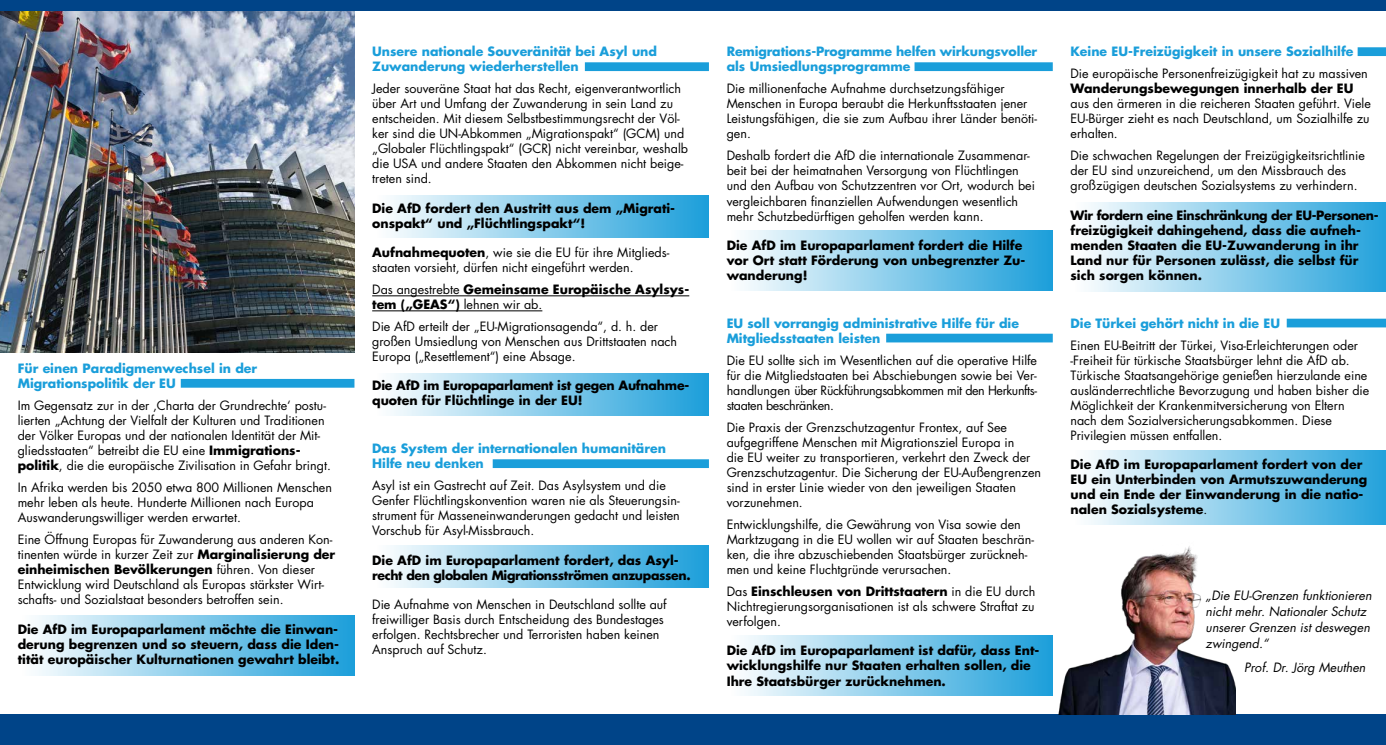
<style>
.page{position:relative;width:1386px;height:745px;background:#fff}
.page>*{position:absolute;margin:0;border:0;box-sizing:border-box;transform-origin:0 0}
.t1{font:12.5px/15px "Futura";color:#000}
.t2{font:700 12.5px/15px "Futura";color:#000}
.t3{font:700 12.5px/15px "Futura";color:#1a9eda}
.t4{font:italic 12.5px/16.2px "Futura";color:#000}
.t5{font:700 12.5px/15px "Futura";letter-spacing:-.03em;color:#000}
.t6{font:700 12.5px/15px "Futura";letter-spacing:-.02em;color:#000}
.s1{font-weight:700}
.s2{font-weight:400}
</style>
<div class="page">
<img style="left:0;top:11px;width:354px;height:341px">
<div style="left:0;top:714px;width:1385px;height:30px;background:#048"></div>
<div style="left:0;top:0;width:1385px;height:11px;background:#048"></div>
<div style="left:726px;top:634px;width:326px;height:60px;background:linear-gradient(to right,#fff,#1d9fda)"></div>
<div style="left:372px;top:195px;width:337px;height:42px;background:linear-gradient(to right,#fff,#1b9eda)"></div>
<div style="left:372px;top:545px;width:337px;height:42px;background:linear-gradient(to right,#fff,#1b9eda)"></div>
<div style="left:372px;top:373px;width:337px;height:43px;background:linear-gradient(to right,#fff,#1b9eda)"></div>
<div style="left:585px;top:62px;width:124px;height:9px;background:#1a9eda"></div>
<hr style="left:372px;top:295px;width:317px;height:1px;background:#000">
<hr style="left:372px;top:310px;width:170px;height:1px;background:#000">
<div style="left:493px;top:459px;width:216px;height:8px;background:#1a9eda"></div>
<div style="left:18px;top:615px;width:336px;height:60px;background:linear-gradient(to right,#fff,#1c9fda)"></div>
<div style="left:181px;top:378px;width:173px;height:9px;background:#1a9eda"></div>
<div style="left:726px;top:230px;width:326px;height:61px;background:linear-gradient(to right,#fff,#1d9fda)"></div>
<div style="left:1070px;top:202px;width:315px;height:89px;background:linear-gradient(to right,#fff,#24a2db)"></div>
<div style="left:1070px;top:450px;width:315px;height:74px;background:linear-gradient(to right,#fff,#24a2db)"></div>
<div style="left:1357px;top:47px;width:28px;height:9px;background:#1a9eda"></div>
<div style="left:1286px;top:318px;width:99px;height:9px;background:#1a9eda"></div>
<div style="left:914px;top:62px;width:138px;height:9px;background:#1a9eda"></div>
<div style="left:886px;top:333px;width:166px;height:9px;background:#1a9eda"></div>
<img style="left:1051px;top:546px;width:184px;height:168px">
<p class="t3" style="left:18px;top:360px;width:241px">Für einen Paradigmenwechsel in der<br>Migrationspolitik der EU</p>
<p class="t1" style="left:18px;top:397px;width:315px">Im Gegensatz zur in der ‚Charta der Grundrechte‘ postu&shy;lierten „Achtung der Vielfalt der Kulturen und Traditionen der Völker Europas und der nationalen Identität der Mit&shy;gliedsstaaten“ betreibt die EU eine <span class="s1">Immigrations&shy;politik</span>, die die europäische Zivilisation in Gefahr bringt.</p>
<p class="t1" style="left:18px;top:479px;width:316px">In Afrika werden bis 2050 etwa 800 Millionen Menschen mehr leben als heute. Hunderte Millionen nach Europa<br>Auswanderungswilliger werden erwartet.</p>
<p class="t1" style="left:18px;top:531px;width:319px">Eine Öffnung Europas für Zuwanderung aus anderen Kon&shy;tinenten würde in kurzer Zeit zur <span class="s1">Marginalisierung der einheimischen Bevölkerungen</span> führen. Von dieser Entwicklung wird Deutschland als Europas stärkster Wirt&shy;schafts- und Sozialstaat besonders betroffen sein.</p>
<p class="t2" style="left:18px;top:620px;width:323px;text-align:justify">Die AfD im Europaparlament möchte die Einwan&shy;derung begrenzen und so steuern, dass die Iden&shy;tität europäischer Kulturnationen gewahrt bleibt.</p>
<p class="t3" style="left:372px;top:44px;width:286px">Unsere nationale Souveränität bei Asyl und<br>Zuwanderung wiederherstellen</p>
<p class="t1" style="left:372px;top:81px;width:317px">Jeder souveräne Staat hat das Recht, eigenverantwortlich über Art und Umfang der Zuwanderung in sein Land zu entscheiden. Mit diesem Selbstbestimmungsrecht der Völ&shy;ker sind die UN-Abkommen „Migrationspakt“ (GCM) und „Globaler Flüchtlingspakt“ (GCR) nicht vereinbar, weshalb die USA und andere Staaten den Abkommen nicht beige&shy;treten sind.</p>
<p class="t2" style="left:372px;top:200px;width:304px">Die AfD fordert den Austritt aus dem „Migrati&shy;onspakt“ und „Flüchtlingspakt“!</p>
<p class="t1" style="left:372px;top:244px;width:299px"><span class="s1">Aufnahmequoten</span>, wie sie die EU für ihre Mitglieds&shy;staaten vorsieht, dürfen nicht eingeführt werden.</p>
<p class="t2" style="left:372px;top:281px;width:318px"><span class="s2">Das angestrebte</span> Gemeinsame Europäische Asylsys&shy;tem („GEAS“) <span class="s2">lehnen wir ab.</span></p>
<p class="t1" style="left:372px;top:318px;width:306px">Die AfD erteilt der „EU-Migrationsagenda“, d. h. der großen Umsiedlung von Menschen aus Drittstaaten nach<br>Europa („Resettlement“) eine Absage.</p>
<p class="t6" style="left:372px;top:377px;width:318px">Die AfD im Europaparlament ist gegen Aufnahme&shy;quoten für Flüchtlinge in der EU!</p>
<p class="t3" style="left:372px;top:440px;width:295px">Das System der internationalen humanitären<br>Hilfe neu denken</p>
<p class="t1" style="left:372px;top:477px;width:309px">Asyl ist ein Gastrecht auf Zeit. Das Asylsystem und die Genfer Flüchtlingskonvention waren nie als Steuerungsin&shy;strument für Masseneinwanderungen gedacht und leisten Vorschub für Asyl-Missbrauch.</p>
<p class="t5" style="left:372px;top:551px;width:320px">Die AfD im Europaparlament fordert, das Asyl&shy;recht den globalen Migrationsströmen anzupassen.</p>
<p class="t1" style="left:372px;top:596px;width:296px">Die Aufnahme von Menschen in Deutschland sollte auf freiwilliger Basis durch Entscheidung des Bundestages erfolgen. Rechtsbrecher und Terroristen haben keinen Anspruch auf Schutz.</p>
<p class="t3" style="left:726px;top:44px;width:312px">Remigrations-Programme helfen wirkungsvoller als Umsiedlungsprogramme</p>
<p class="t1" style="left:726px;top:81px;width:312px">Die millionenfache Aufnahme durchsetzungsfähiger Menschen in Europa beraubt die Herkunftsstaaten jener Leistungsfähigen, die sie zum Aufbau ihrer Länder benöti&shy;gen.</p>
<p class="t1" style="left:726px;top:148px;width:310px">Deshalb fordert die AfD die internationale Zusammenar&shy;beit bei der heimatnahen Versorgung von Flüchtlingen und den Aufbau von Schutzzentren vor Ort, wodurch bei vergleichbaren finanziellen Aufwendungen wesentlich mehr Schutzbedürftigen geholfen werden kann.</p>
<p class="t2" style="left:726px;top:237px;width:300px">Die AfD im Europaparlament fordert die Hilfe vor Ort statt Förderung von unbegrenzter Zu&shy;wanderung!</p>
<p class="t3" style="left:726px;top:315px;width:294px">EU soll vorrangig administrative Hilfe für die<br>Mitgliedsstaaten leisten</p>
<p class="t1" style="left:726px;top:352px;width:312px;text-align:justify">Die EU sollte sich im Wesentlichen auf die operative Hilfe für die Mitgliedstaaten bei Abschiebungen sowie bei Ver&shy;handlungen über Rückführungsabkommen mit den Herkunfts&shy;staaten beschränken.</p>
<p class="t1" style="left:726px;top:419px;width:316px">Die Praxis der Grenzschutzagentur Frontex, auf See aufgegriffene Menschen mit Migrationsziel Europa in<br>die EU weiter zu transportieren, verkehrt den Zweck der Grenzschutzagentur. Die Sicherung der EU-Außengrenzen sind in erster Linie wieder von den jeweiligen Staaten vorzunehmen.</p>
<p class="t1" style="left:726px;top:516px;width:309px">Entwicklungshilfe, die Gewährung von Visa sowie den Marktzugang in die EU wollen wir auf Staaten beschrän&shy;ken, die ihre abzuschiebenden Staatsbürger zurückneh&shy;men und keine Fluchtgründe verursachen.</p>
<p class="t1" style="left:726px;top:583px;width:310px;text-align:justify">Das <span class="s1">Einschleusen von Drittstaatern</span> in die EU durch Nichtregierungsorganisationen ist als schwere Straftat zu verfolgen.</p>
<p class="t2" style="left:726px;top:642px;width:314px">Die AfD im Europaparlament ist dafür, dass Ent&shy;wicklungshilfe nur Staaten erhalten sollen, die<br>Ihre Staatsbürger zurücknehmen.</p>
<p class="t3" style="left:1070px;top:44px;width:284px">Keine EU-Freizügigkeit in unsere Sozialhilfe</p>
<p class="t1" style="left:1070px;top:66px;width:299px">Die europäische Personenfreizügigkeit hat zu massiven</p>
<p class="t2" style="left:1070px;top:81px;width:284px">Wanderungsbewegungen innerhalb der EU</p>
<p class="t1" style="left:1070px;top:96px;width:302px;text-align:justify">aus den ärmeren in die reicheren Staaten geführt. Viele EU-Bürger zieht es nach Deutschland, um Sozialhilfe zu erhalten.</p>
<p class="t1" style="left:1070px;top:148px;width:296px">Die schwachen Regelungen der Freizügigkeitsrichtlinie der EU sind unzureichend, um den Missbrauch des großzügigen deutschen Sozialsystems zu verhindern.</p>
<p class="t2" style="left:1070px;top:207px;width:309px">Wir fordern eine Einschränkung der EU-Personen&shy;freizügigkeit dahingehend, dass die aufneh&shy;menden Staaten die EU-Zuwanderung in ihr Land nur für Personen zulässt, die selbst für sich sorgen können.</p>
<p class="t3" style="left:1070px;top:315px;width:211px">Die Türkei gehört nicht in die EU</p>
<p class="t1" style="left:1070px;top:337px;width:300px">Einen EU-Beitritt der Türkei, Visa-Erleichterungen oder -Freiheit für türkische Staatsbürger lehnt die AfD ab.<br>Türkische Staatsangehörige genießen hierzulande eine ausländerrechtliche Bevorzugung und haben bisher die Möglichkeit der Krankenmitversicherung von Eltern nach dem Sozialversicherungsabkommen. Diese Privilegien müssen entfallen.</p>
<p class="t2" style="left:1070px;top:456px;width:298px">Die AfD im Europaparlament fordert von der EU ein Unterbinden von Armutszuwanderung und ein Ende der Einwanderung in die natio&shy;nalen Sozialsysteme<span class="s2">.</span></p>
<p class="t4" style="left:1205px;top:586px;width:167px">„Die EU-Grenzen funktionieren nicht mehr. Nationaler Schutz unserer Grenzen ist deswegen zwingend.“</p>
<p class="t4" style="left:1244px;top:658px;width:123px">Prof. Dr. Jörg Meuthen</p>
</div>
